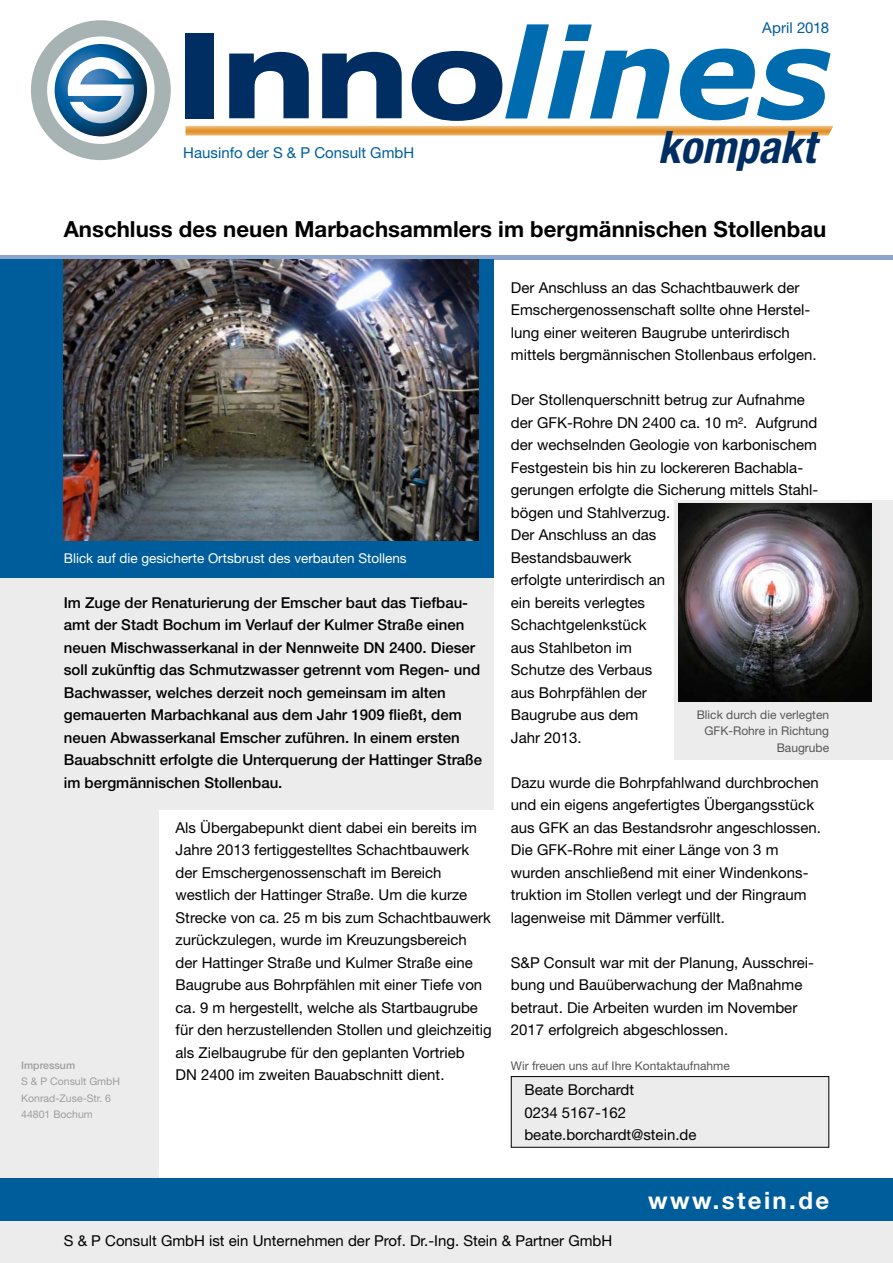
<style>
.page{position:relative;width:893px;height:1263px;background:#fff}
.page>*{position:absolute;margin:0;border:0;box-sizing:border-box;transform-origin:0 0}
.t1{font:italic 700 123.75px "Verdana";color:#006bae}
.t2{font:italic 700 condensed 44.85px "Helvetica Neue";color:#002e63}
.URL_unten{font:700 24px "Helvetica Neue";letter-spacing:.1em;color:#fff}
.Überschrift_1{font:700 22.2px "Helvetica Neue";color:#000}
.Standard_weniger_Tre{font:15px/22.5px "Helvetica Neue";color:#000}
.Standard_Headline{font:500 15px/22.5px "Helvetica Neue";color:#000}
.Kontakt{font:15px/22.5px "Helvetica Neue";color:#000}
.Kolumnentitel{font:15px "Helvetica Neue";color:#005d9c}
.Bildunterschrift_inv{font:13.5px "Helvetica Neue";color:#fff}
.Bildunterschrift{font:12px/16.5px "Helvetica Neue";color:#565656;text-align:right}
.t3{font:10.5px/16.5px "Helvetica Neue";color:#9c9d9d}
.t4{font:500 10.5px "Helvetica Neue";color:#9c9d9d}
.s1{font-family:"Helvetica Neue";font-weight:800;font-style:normal;font-stretch:expanded;font-size:119.4px;color:#002e63}
</style>
<div class="page">
<div style="left:0;top:259px;width:159px;height:919px;background:#ececed"></div>
<svg style="left:31px;top:20px;width:140px;height:140px"></svg>
<div style="left:0;top:1220px;width:893px;height:43px;background:#ececed"></div>
<div style="left:0;top:1178px;width:893px;height:42px;background:#005d9c"></div>
<svg style="left:186px;top:126px;width:647px;height:10px;background:#e7a857"></svg>
<hr style="left:0;top:255px;width:893px;height:4px;background:#8da5cd">
<div style="left:0;top:259px;width:494px;height:319px;background:#005d9c"></div>
<div style="left:0;top:578px;width:494px;height:232px;background:#ececed"></div>
<div style="left:511px;top:1076px;width:318px;height:71px;background:#ececed"></div>
<div style="left:511px;top:1076px;width:318px;height:72px;border:1px solid #000"></div>
<img style="left:64px;top:259px;width:414px;height:281px">
<div style="left:675px;top:500px;width:218px;height:260px;background:#ececed"></div>
<img style="left:679px;top:503px;width:193px;height:199px">
<p class="Kolumnentitel" style="left:762px;top:19px;width:69px">April 2018</p>
<h1 class="t1" style="left:176px;top:-14px;width:656px"><span class="s1">Inno</span>lines</h1>
<h2 class="t2" style="left:658px;top:120px;width:159px">kompakt</h2>
<p class="Kolumnentitel" style="left:183px;top:143px;width:232px">Hausinfo der S &amp; P Consult GmbH</p>
<p class="Überschrift_1" style="left:64px;top:215px;width:764px">Anschluss des neuen Marbachsammlers im bergmännischen Stollenbau</p>
<p class="Bildunterschrift_inv" style="left:64px;top:550px;width:344px">Blick auf die gesicherte Ortsbrust des verbauten Stollens</p>
<p class="Standard_Headline" style="left:64px;top:591px;width:420px">Im Zuge der Renaturierung der Emscher baut das Tiefbau&shy;amt der Stadt Bochum im Verlauf der Kulmer Straße einen neuen Mischwasserkanal in der Nennweite DN 2400. Dieser soll zukünftig das Schmutzwasser getrennt vom Regen- und Bachwasser, welches derzeit noch gemeinsam im alten gemauerten Marbachkanal aus dem Jahr 1909 fließt, dem neuen Abwasserkanal Emscher zuführen. In einem ersten Bauabschnitt erfolgte die Unterquerung der Hattinger Straße im bergmännischen Stollenbau.</p>
<p class="t4" style="left:21px;top:1059px;width:55px">Impressum</p>
<p class="t3" style="left:21px;top:1073px;width:100px">S &amp; P Consult GmbH<br>Konrad-Zuse-Str. 6<br>44801 Bochum</p>
<p class="Standard_weniger_Tre" style="left:176px;top:816px;width:318px">Als Übergabepunkt dient dabei ein bereits im Jahre 2013 fertiggestelltes Schachtbauwerk der Emschergenossenschaft im Bereich westlich der Hattinger Straße. Um die kurze Strecke von ca. 25 m bis zum Schachtbauwerk zurückzulegen, wurde im Kreuzungsbereich der Hattinger Straße und Kulmer Straße eine Baugrube aus Bohrpfählen mit einer Tiefe von ca. 9 m hergestellt, welche als Startbaugrube für den herzustellenden Stollen und gleichzeitig als Zielbaugrube für den geplanten Vortrieb<br>DN 2400 im zweiten Bauabschnitt dient.</p>
<p class="Standard_weniger_Tre" style="left:511px;top:276px;width:307px">Der Anschluss an das Schachtbauwerk der Emschergenossenschaft sollte ohne Herstel&shy;lung einer weiteren Baugrube unterirdisch mittels bergmännischen Stollenbaus erfolgen.</p>
<p class="Standard_weniger_Tre" style="left:511px;top:388px;width:309px">Der Stollenquerschnitt betrug zur Aufnahme der GFK-Rohre DN 2400 ca. 10 m². Aufgrund der wechselnden Geologie von karbonischem Festgestein bis hin zu lockereren Bachabla&shy;gerungen erfolgte die Sicherung mittels Stahl&shy;bögen und Stahlverzug.</p>
<p class="Standard_weniger_Tre" style="left:511px;top:523px;width:156px">Der Anschluss an das<br>Bestandsbauwerk erfolgte unterirdisch an ein bereits verlegtes<br>Schachtgelenkstück aus Stahlbeton im<br>Schutze des Verbaus aus Bohrpfählen der<br>Baugrube aus dem<br>Jahr 2013.</p>
<p class="Standard_weniger_Tre" style="left:511px;top:771px;width:312px">Dazu wurde die Bohrpfahlwand durchbrochen und ein eigens angefertigtes Übergangsstück aus GFK an das Bestandsrohr angeschlossen.<br>Die GFK-Rohre mit einer Länge von 3 m wurden anschließend mit einer Windenkons&shy;truktion im Stollen verlegt und der Ringraum lagenweise mit Dämmer verfüllt.</p>
<p class="Standard_weniger_Tre" style="left:511px;top:951px;width:305px">S&amp;P Consult war mit der Planung, Ausschrei&shy;bung und Bauüberwachung der Maßnahme betraut. Die Arbeiten wurden im November 2017 erfolgreich abgeschlossen.</p>
<p class="Bildunterschrift" style="left:697px;top:706px;width:134px">Blick durch die verlegten<br>GFK-Rohre in Richtung<br>Baugrube</p>
<p class="Bildunterschrift" style="left:511px;top:1057px;width:220px">Wir freuen uns auf Ihre Kontaktaufnahme</p>
<p class="Kontakt" style="left:524px;top:1078px;width:174px">Beate Borchardt<br>0234 5167-162 beate.borchardt@stein.de</p>
<p class="URL_unten" style="left:648px;top:1185px;width:183px">www.stein.de</p>
<p class="Standard_weniger_Tre" style="left:64px;top:1229px;width:550px">S &amp; P Consult GmbH ist ein Unternehmen der Prof. Dr.-Ing. Stein &amp; Partner GmbH</p>
</div>
